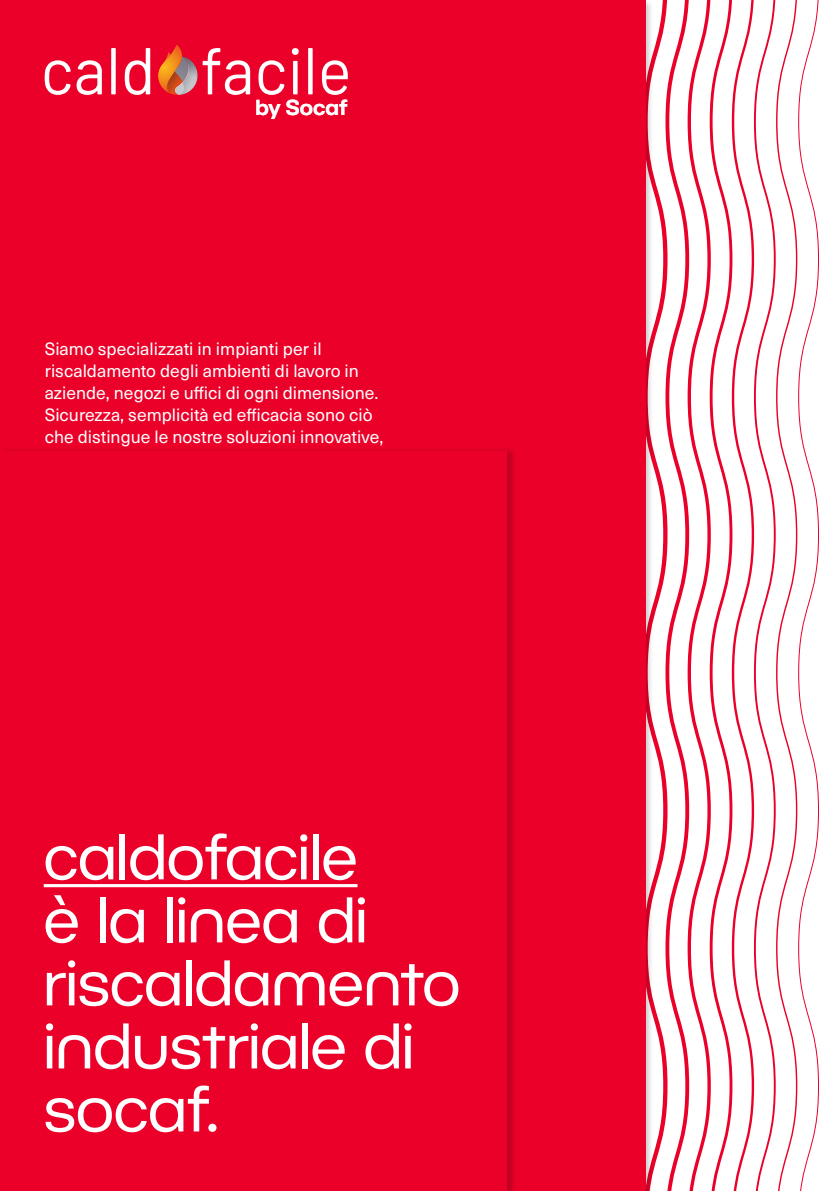
<style>
.page{position:relative;width:819px;height:1191px;background:#fff}
.page>*{position:absolute;margin:0;border:0;box-sizing:border-box;transform-origin:0 0}
.t1{font:63px/63px "BC Novatica CYR";color:#fff}
.t2{font:600 21.18px "BC Novatica CYR";color:#fff}
.t3{font:17.5px/21.9px "Neue Haas Unica W1 G";color:#fff}
</style>
<div class="page">
<svg style="left:653px;top:0;width:166px;height:1191px"></svg>
<div style="left:0;top:0;width:645px;height:1191px;background:#ea0029"></div>
<svg style="left:45px;top:60px;width:26px;height:35px"></svg>
<svg style="left:77px;top:60px;width:25px;height:35px"></svg>
<div style="left:111px;top:48px;width:5px;height:46px;background:#fff"></div>
<svg style="left:125px;top:48px;width:25px;height:47px"></svg>
<svg style="left:158px;top:45px;width:92px;height:50px"></svg>
<svg style="left:258px;top:60px;width:26px;height:35px"></svg>
<svg style="left:292px;top:48px;width:7px;height:46px"></svg>
<svg style="left:308px;top:48px;width:4px;height:46px"></svg>
<svg style="left:322px;top:60px;width:26px;height:35px"></svg>
<div style="left:0;top:446px;width:516px;height:745px;background:#000;opacity:.2"></div>
<div style="left:0;top:451px;width:506px;height:740px;background:#ea0029"></div>
<hr style="left:44px;top:884px;width:313px;height:3px;background:#fff">
<p class="t2" style="left:255px;top:94px;width:93px">by Socaf</p>
<p class="t3" style="left:45px;top:337px;width:340px">Siamo specializzati in impianti per il riscaldamento degli ambienti di lavoro in aziende, negozi e uffici di ogni dimensione.<br>Sicurezza, semplicità ed efficacia sono ciò che distingue le nostre soluzioni innovative,</p>
<h1 class="t1" style="left:44px;top:824px;width:418px">caldofacile<br>è la linea di riscaldamento industriale di socaf.</h1>
</div>
